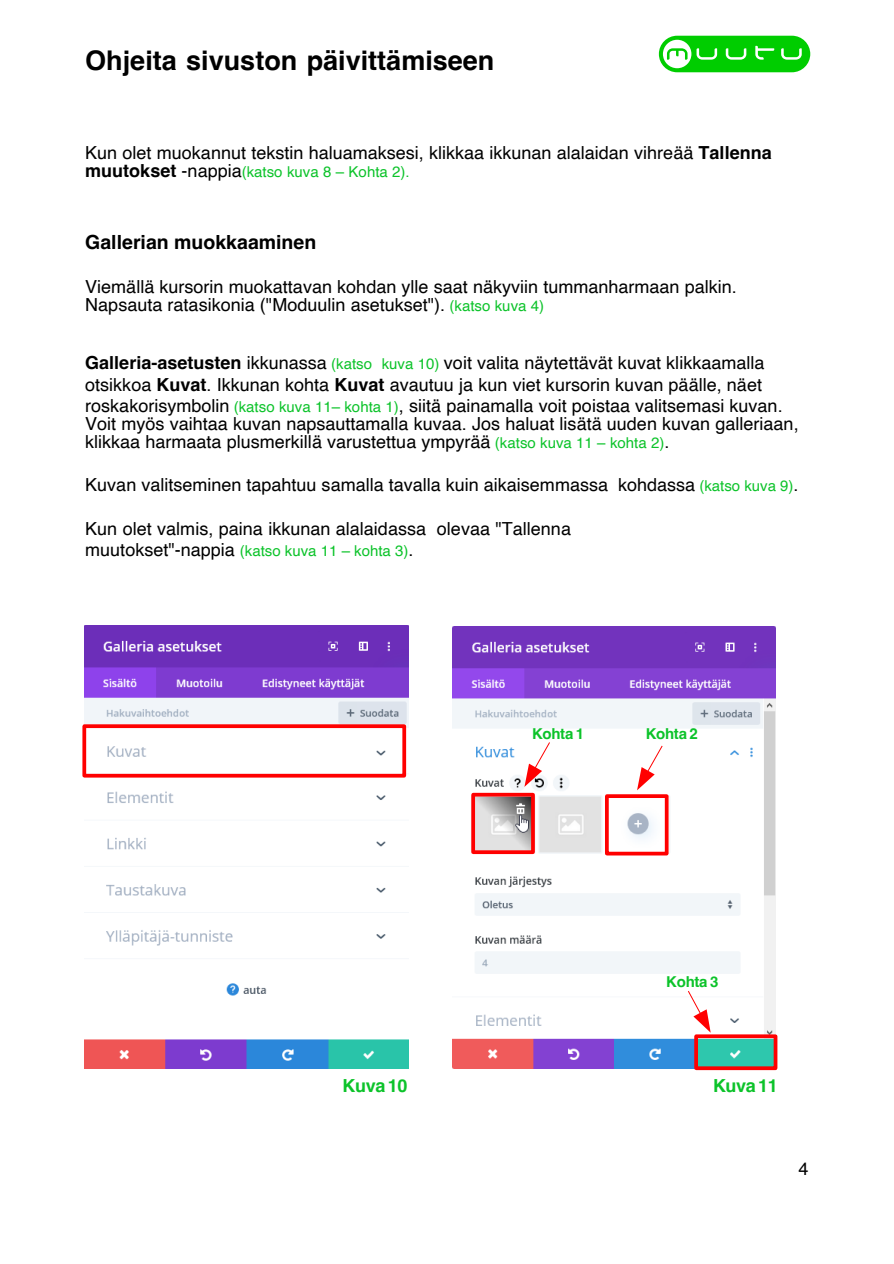
<style>
.page{position:relative;width:894px;height:1264px;background:#fff}
.page>*{position:absolute;margin:0;border:0;box-sizing:border-box;transform-origin:0 0}
.t1{font:700 27px "Helvetica";color:#000}
.t2{font:700 19.5px "Helvetica";color:#000}
.t3{font:18px/18px "Helvetica";color:#000}
.t4{font:700 18px "Helvetica";letter-spacing:-.02em;color:#0cc32a}
.t5{font:15px "Helvetica";color:#0cc32a}
.t6{font:700 15px "Helvetica";letter-spacing:-.02em;color:#0cc32a}
.s1{font-weight:700}
.s2{font-weight:700;font-size:18px;color:#000}
.s3{font-size:18px;color:#000}
.s4{font-size:15px;color:#0cc32a}
</style>
<div class="page">
<img style="left:84px;top:625px;width:324px;height:443px">
<svg style="left:658px;top:36px;width:152px;height:36px"></svg>
<img style="left:452px;top:626px;width:323px;height:442px">
<div style="left:82px;top:724px;width:324px;height:53px;border:4px solid #f00"></div>
<div style="left:471px;top:792px;width:63px;height:62px;border:4px solid #f00"></div>
<div style="left:604px;top:794px;width:64px;height:61px;border:4px solid #f00"></div>
<div style="left:694px;top:1034px;width:83px;height:35px;border:4px solid #f00"></div>
<svg style="left:687px;top:990px;width:23px;height:42px"></svg>
<svg style="left:524px;top:742px;width:25px;height:44px"></svg>
<svg style="left:636px;top:745px;width:26px;height:45px"></svg>
<h1 class="t1" style="left:85px;top:50px;width:410px">Ohjeita sivuston päivittämiseen</h1>
<p class="t3" style="left:85px;top:144px;width:687px">Kun olet muokannut tekstin haluamaksesi, klikkaa ikkunan alalaidan vihreää <span class="s1">Tallenna</span></p>
<p class="t5" style="left:85px;top:165px;width:326px"><span class="s2">muutokset</span> <span class="s3">-nappia</span>(katso kuva 8 – Kohta 2).</p>
<p class="t2" style="left:85px;top:234px;width:232px">Gallerian muokkaaminen</p>
<p class="t3" style="left:85px;top:279px;width:653px">Viemällä kursorin muokattavan kohdan ylle saat näkyviin tummanharmaan palkin.<br>Napsauta ratasikonia ("Moduulin asetukset"). <span class="s4">(katso kuva 4)</span></p>
<p class="t3" style="left:85px;top:353px;width:698px;line-height:21.6px"><span class="s1">Galleria-asetusten</span> ikkunassa <span class="s4">(katso kuva 10)</span> voit valita näytettävät kuvat klikkaamalla otsikkoa <span class="s1">Kuvat</span>. Ikkunan kohta <span class="s1">Kuvat</span> avautuu ja kun viet kursorin kuvan päälle, näet roskakorisymbolin <span class="s4">(katso kuva 11– kohta 1)</span>, siitä painamalla voit poistaa valitsemasi kuvan.</p>
<p class="t3" style="left:85px;top:416px;width:714px">Voit myös vaihtaa kuvan napsauttamalla kuvaa. Jos haluat lisätä uuden kuvan galleriaan, klikkaa harmaata plusmerkillä varustettua ympyrää <span class="s4">(katso kuva 11 – kohta 2)</span>.</p>
<p class="t3" style="left:85px;top:477px;width:714px">Kuvan valitseminen tapahtuu samalla tavalla kuin aikaisemmassa kohdassa <span class="s4">(katso kuva 9)</span>.</p>
<p class="t3" style="left:85px;top:520px;width:487px">Kun olet valmis, paina ikkunan alalaidassa olevaa "Tallenna</p>
<p class="t5" style="left:85px;top:545px;width:329px"><span class="s3">muutokset"-nappia</span> (katso kuva 11 – kohta 3)<span class="s3">.</span></p>
<p class="t6" style="left:532px;top:727px;width:54px">Kohta 1</p>
<p class="t6" style="left:645px;top:727px;width:54px">Kohta 2</p>
<p class="t6" style="left:666px;top:975px;width:54px">Kohta 3</p>
<p class="t4" style="left:342px;top:1077px;width:66px">Kuva 10</p>
<p class="t4" style="left:712px;top:1077px;width:66px">Kuva 11</p>
<p class="t3" style="left:798px;top:1160px;width:12px">4</p>
</div>
